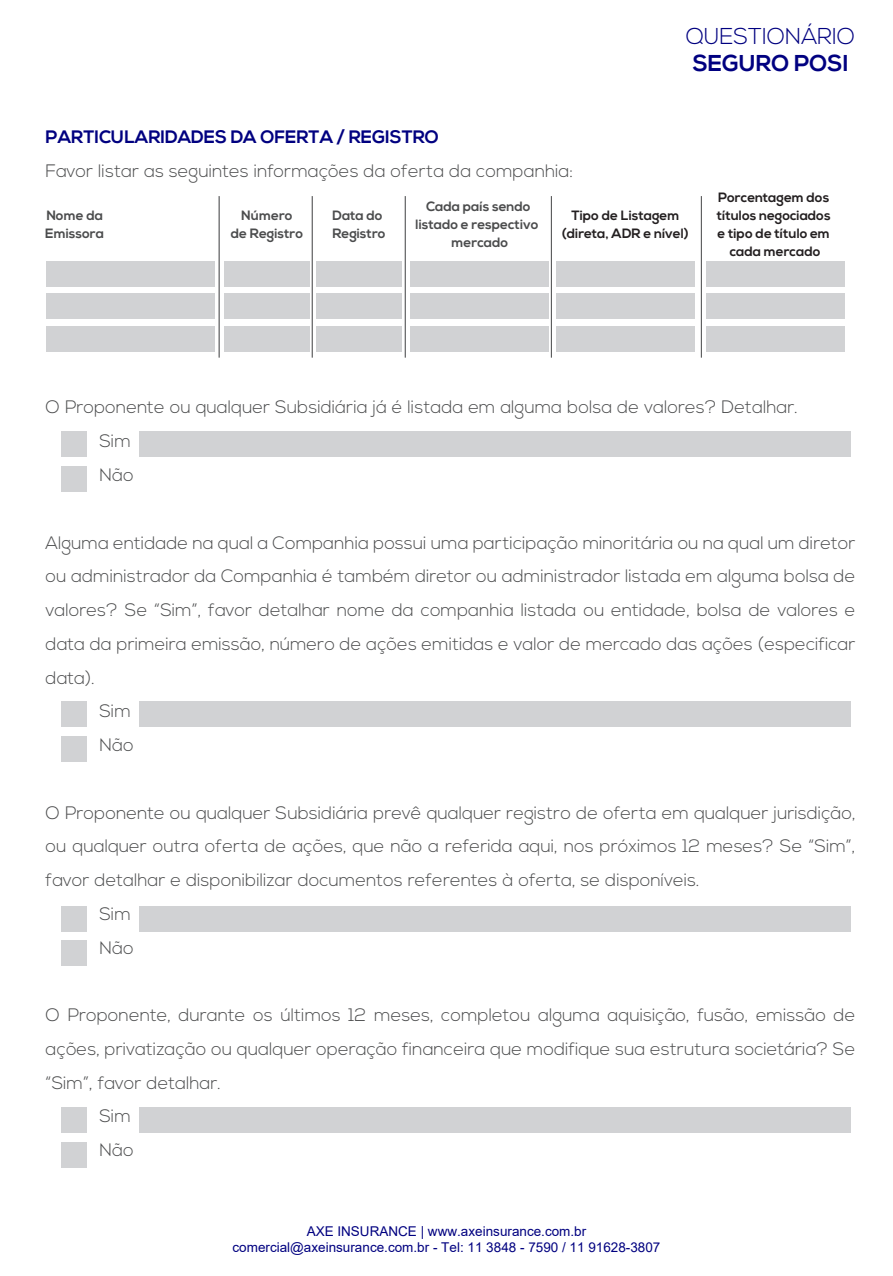
<style>
.page{position:relative;width:893px;height:1276px;background:#fff}
.page>*{position:absolute;margin:0;border:0;box-sizing:border-box;transform-origin:0 0}
.t1{font:300 22.95px "Nexa";color:#000080}
.t2{font:700 22.95px "Nexa";color:#000080}
.t3{font:300 18px/33.8px "Nexa";color:#4b4c4d}
.t4{font:700 18px "Nexa";color:#000080}
.t5{font:13.5px/16.2px "Arial";color:#000080;text-align:center}
.t6{font:700 13.5px/18px "Nexa";color:#231f20;text-align:center}
.t7{font:700 13.5px/18px "Nexa";color:#4b4c4d;text-align:center}
</style>
<div class="page">
<div style="left:46px;top:261px;width:169px;height:26px;background:#d1d2d4"></div>
<div style="left:224px;top:261px;width:86px;height:26px;background:#d1d2d4"></div>
<div style="left:316px;top:261px;width:86px;height:26px;background:#d1d2d4"></div>
<div style="left:410px;top:261px;width:139px;height:26px;background:#d1d2d4"></div>
<div style="left:556px;top:261px;width:139px;height:26px;background:#d1d2d4"></div>
<div style="left:706px;top:261px;width:139px;height:26px;background:#d1d2d4"></div>
<div style="left:46px;top:293px;width:169px;height:26px;background:#d1d2d4"></div>
<div style="left:224px;top:293px;width:86px;height:26px;background:#d1d2d4"></div>
<div style="left:316px;top:293px;width:86px;height:26px;background:#d1d2d4"></div>
<div style="left:410px;top:293px;width:139px;height:26px;background:#d1d2d4"></div>
<div style="left:556px;top:293px;width:139px;height:26px;background:#d1d2d4"></div>
<div style="left:706px;top:293px;width:139px;height:26px;background:#d1d2d4"></div>
<div style="left:46px;top:327px;width:169px;height:25px;background:#d1d2d4"></div>
<div style="left:139px;top:431px;width:712px;height:26px;background:#d1d2d4"></div>
<div style="left:61px;top:431px;width:26px;height:26px;background:#d1d2d4"></div>
<div style="left:61px;top:466px;width:26px;height:25px;background:#d1d2d4"></div>
<div style="left:139px;top:701px;width:712px;height:26px;background:#d1d2d4"></div>
<div style="left:61px;top:701px;width:26px;height:26px;background:#d1d2d4"></div>
<div style="left:61px;top:736px;width:26px;height:25px;background:#d1d2d4"></div>
<div style="left:139px;top:906px;width:712px;height:25px;background:#d1d2d4"></div>
<div style="left:61px;top:906px;width:26px;height:25px;background:#d1d2d4"></div>
<div style="left:61px;top:940px;width:26px;height:26px;background:#d1d2d4"></div>
<div style="left:139px;top:1107px;width:712px;height:26px;background:#d1d2d4"></div>
<div style="left:61px;top:1107px;width:26px;height:26px;background:#d1d2d4"></div>
<div style="left:61px;top:1142px;width:26px;height:25px;background:#d1d2d4"></div>
<div style="left:224px;top:327px;width:86px;height:25px;background:#d1d2d4"></div>
<div style="left:316px;top:327px;width:86px;height:25px;background:#d1d2d4"></div>
<div style="left:410px;top:327px;width:139px;height:25px;background:#d1d2d4"></div>
<div style="left:556px;top:327px;width:139px;height:25px;background:#d1d2d4"></div>
<div style="left:706px;top:327px;width:139px;height:25px;background:#d1d2d4"></div>
<hr style="left:219px;top:196px;width:1px;height:162px;background:#4b4c4d">
<hr style="left:312px;top:196px;width:1px;height:162px;background:#4b4c4d">
<hr style="left:405px;top:196px;width:1px;height:162px;background:#4b4c4d">
<hr style="left:551px;top:196px;width:1px;height:162px;background:#4b4c4d">
<hr style="left:701px;top:196px;width:1px;height:162px;background:#4b4c4d">
<p class="t4" style="left:46px;top:127px;width:395px">PARTICULARIDADES DA OFERTA / REGISTRO</p>
<p class="t3" style="left:46px;top:155px;width:529px">Favor listar as seguintes informações da oferta da companhia:</p>
<p class="t1" style="left:686px;top:23px;width:171px">QUESTIONÁRIO</p>
<p class="t2" style="left:693px;top:50px;width:157px">SEGURO POSI</p>
<p class="t7" style="left:45px;top:207px;width:60px;text-align:left">Nome da<br>Emissora</p>
<p class="t7" style="left:416px;top:198px;width:124px">Cada país sendo listado e respectivo mercado</p>
<p class="t6" style="left:562px;top:207px;width:128px">Tipo de Listagem (direta, ADR e nível)</p>
<p class="t7" style="left:231px;top:207px;width:74px">Número<br>de Registro</p>
<p class="t7" style="left:332px;top:207px;width:55px;text-align:left">Data do<br>Registro</p>
<p class="t6" style="left:717px;top:189px;width:115px">Porcentagem dos títulos negociados e tipo de título em cada mercado</p>
<p class="t3" style="left:100px;top:391px;width:700px;text-indent:-54px">O Proponente ou qualquer Subsidiária já é listada em alguma bolsa de valores? Detalhar.<br>Sim<br>Não</p>
<p class="t3" style="left:46px;top:526px;width:811px">Alguma entidade na qual a Companhia possui uma participação minoritária ou na qual um diretor</p>
<p class="t3" style="left:46px;top:560px;width:811px">ou administrador da Companhia é também diretor ou administrador listada em alguma bolsa de</p>
<p class="t3" style="left:46px;top:594px;width:812px">valores? Se “Sim”, favor detalhar nome da companhia listada ou entidade, bolsa de valores e</p>
<p class="t3" style="left:46px;top:627px;width:811px">data da primeira emissão, número de ações emitidas e valor de mercado das ações (especificar</p>
<p class="t3" style="left:46px;top:661px;width:51px">data).</p>
<p class="t3" style="left:100px;top:695px;width:33px">Sim</p>
<p class="t3" style="left:100px;top:729px;width:36px">Não</p>
<p class="t3" style="left:46px;top:796px;width:811px">O Proponente ou qualquer Subsidiária prevê qualquer registro de oferta em qualquer jurisdição,</p>
<p class="t3" style="left:46px;top:830px;width:811px">ou qualquer outra oferta de ações, que não a referida aqui, nos próximos 12 meses? Se “Sim”,</p>
<p class="t3" style="left:46px;top:864px;width:656px">favor detalhar e disponibilizar documentos referentes à oferta, se disponíveis.</p>
<p class="t3" style="left:100px;top:897px;width:33px">Sim</p>
<p class="t3" style="left:100px;top:931px;width:36px">Não</p>
<p class="t3" style="left:46px;top:999px;width:811px">O Proponente, durante os últimos 12 meses, completou alguma aquisição, fusão, emissão de</p>
<p class="t3" style="left:46px;top:1032px;width:811px">ações, privatização ou qualquer operação financeira que modifique sua estrutura societária? Se</p>
<p class="t3" style="left:46px;top:1066px;width:177px">“Sim”, favor detalhar.</p>
<p class="t3" style="left:100px;top:1100px;width:33px">Sim</p>
<p class="t3" style="left:100px;top:1134px;width:36px">Não</p>
<p class="t5" style="left:232px;top:1222px;width:429px">AXE INSURANCE | www.axeinsurance.com.br comercial@axeinsurance.com.br - Tel: 11 3848 - 7590 / 11 91628-3807</p>
</div>
